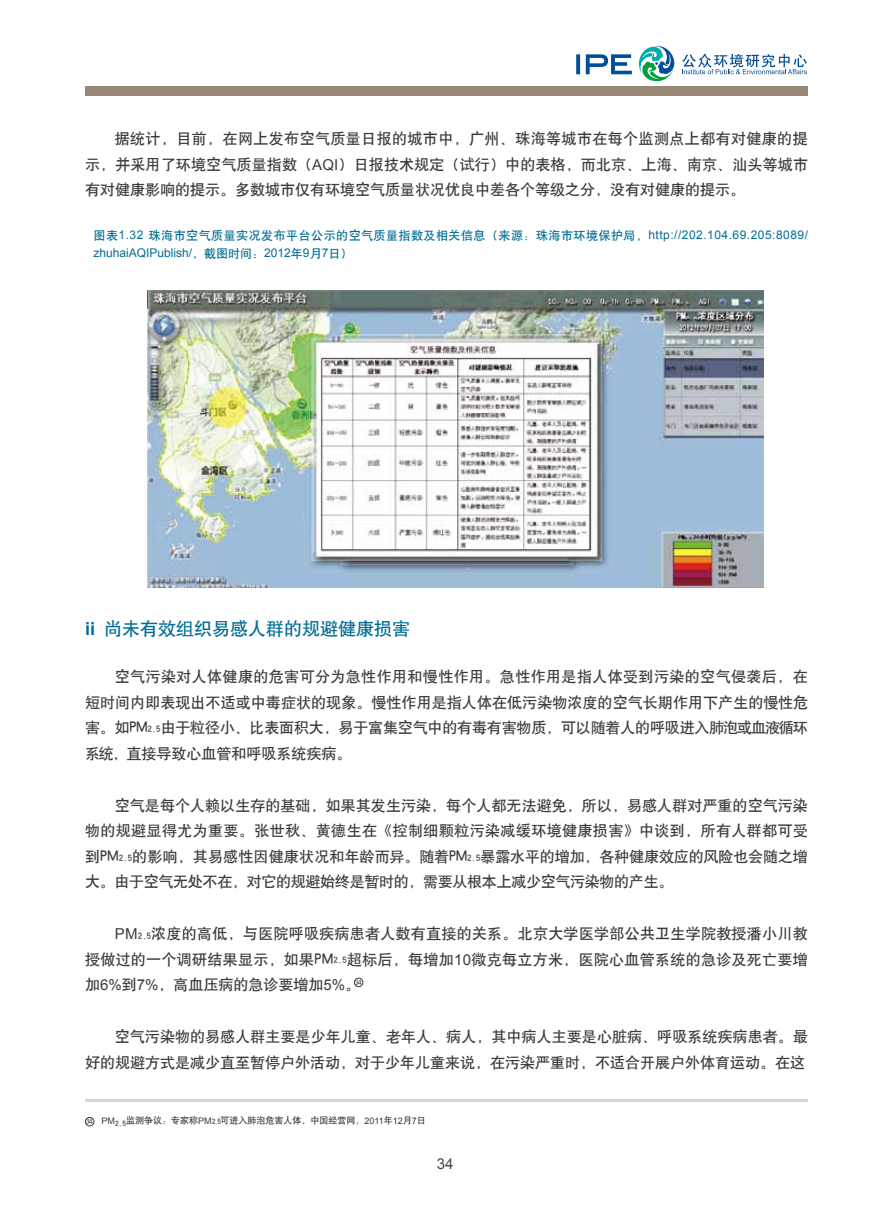
<style>
.page{position:relative;width:893px;height:1212px;background:#fff}
.page>*{position:absolute;margin:0;border:0;box-sizing:border-box;transform-origin:0 0}
.t1{font:18px "H Yb 1 gj";color:#006d94}
.t2{font:15px/25.5px "H Yb 1 gj";color:#3e3a39;text-align:justify}
.t3{font:15px "Arial";color:#4c4948}
.t4{font:12px "H Yb 1 gj";letter-spacing:.04em;color:#006d94}
.t5{font:12px "Arial";color:#006d94}
.t6{font:9px "H Yb 1 gj";color:#3e3a39}
.t7{font:7.5px "Arial";color:#4c4948}
.s1{font-family:"Arial"}
.s2{font-family:"H Yb 1 gj"}
.s3{font-family:"Arial";font-weight:700}
.s4{font-size:9px}
</style>
<div class="page">
<div style="left:85px;top:86px;width:723px;height:10px;background:#978875"></div>
<svg style="left:639px;top:46px;width:35px;height:36px"></svg>
<svg style="left:682px;top:54px;width:125px;height:20px"></svg>
<svg style="left:576px;top:54px;width:56px;height:20px"></svg>
<img style="left:147px;top:290px;width:617px;height:297px">
<div style="left:85px;top:1117px;width:9px;height:9px;border:1px solid #3e3a39;border-radius:50%"></div>
<div style="left:354px;top:978px;width:9px;height:9px;border:1px solid #3e3a39;border-radius:50%"></div>
<hr style="left:85px;top:1099px;width:723px;height:3px;background:#d7d5c6">
<p class="t2" style="left:85px;top:126px;width:724px;text-indent:30px">据统计，目前，在网上发布空气质量日报的城市中，广州、珠海等城市在每个监测点上都有对健康的提示，并采用了环境空气质量指数（<span class="s1">AQI</span>）日报技术规定（试行）中的表格，而北京、上海、南京、汕头等城市有对健康影响的提示。多数城市仅有环境空气质量状况优良中差各个等级之分，没有对健康的提示。</p>
<p class="t4" style="left:94px;top:229px;width:716px">图表<span class="s1">1.32</span> 珠海市空气质量实况发布平台公示的空气质量指数及相关信息（来源：珠海市环境保护局，<span class="s1">http://202.104.69.205:8089/</span></p>
<p class="t5" style="left:94px;top:245px;width:260px">zhuhaiAQIPublish/<span class="s2">，截图时间：</span>2012<span class="s2">年</span>9<span class="s2">月</span>7<span class="s2">日）</span></p>
<p class="t1" style="left:85px;top:619px;width:327px"><span class="s3">ii</span> 尚未有效组织易感人群的规避健康损害</p>
<p class="t2" style="left:85px;top:664px;width:724px;text-indent:30px">空气污染对人体健康的危害可分为急性作用和慢性作用。急性作用是指人体受到污染的空气侵袭后，在短时间内即表现出不适或中毒症状的现象。慢性作用是指人体在低污染物浓度的空气长期作用下产生的慢性危害。如PM<span class="s4">2.5</span>由于粒径小、比表面积大，易于富集空气中的有毒有害物质，可以随着人的呼吸进入肺泡或血液循环系统，直接导致心血管和呼吸系统疾病。</p>
<p class="t2" style="left:85px;top:792px;width:724px;text-indent:30px">空气是每个人赖以生存的基础，如果其发生污染，每个人都无法避免，所以，易感人群对严重的空气污染物的规避显得尤为重要。张世秋、黄德生在《控制细颗粒污染减缓环境健康损害》中谈到，所有人群都可受到PM<span class="s4">2.5</span>的影响，其易感性因健康状况和年龄而异。随着PM<span class="s4">2.5</span>暴露水平的增加，各种健康效应的风险也会随之增大。由于空气无处不在，对它的规避始终是暂时的，需要从根本上减少空气污染物的产生。</p>
<p class="t2" style="left:85px;top:921px;width:724px;text-indent:30px"><span class="s1">PM</span><sub>2.5</sub>浓度的高低，与医院呼吸疾病患者人数有直接的关系。北京大学医学部公共卫生学院教授潘小川教授做过的一个调研结果显示，如果PM<span class="s4">2.5</span>超标后，每增加<span class="s1">10</span>微克每立方米，医院心血管系统的急诊及死亡要增加<span class="s1">6%</span>到<span class="s1">7%</span>，高血压病的急诊要增加<span class="s1">5%</span>。</p>
<p class="t2" style="left:85px;top:1024px;width:724px;text-align:right">空气污染物的易感人群主要是少年儿童、老年人、病人，其中病人主要是心脏病、呼吸系统疾病患者。最<br>好的规避方式是减少直至暂停户外活动，对于少年儿童来说，在污染严重时，不适合开展户外体育运动。在这</p>
<p class="t7" style="left:355px;top:977px;width:9px">34</p>
<p class="t6" style="left:86px;top:1116px;width:342px"><sub>34</sub> <span class="s1">PM</span><sub>2.5</sub>监测争议：专家称<span class="s1">PM</span><sub>2.5</sub>可进入肺泡危害人体，中国经营网，<span class="s1">2011</span>年<span class="s1">12</span>月<span class="s1">7</span>日</p>
<p class="t3" style="left:437px;top:1154px;width:18px">34</p>
</div>
